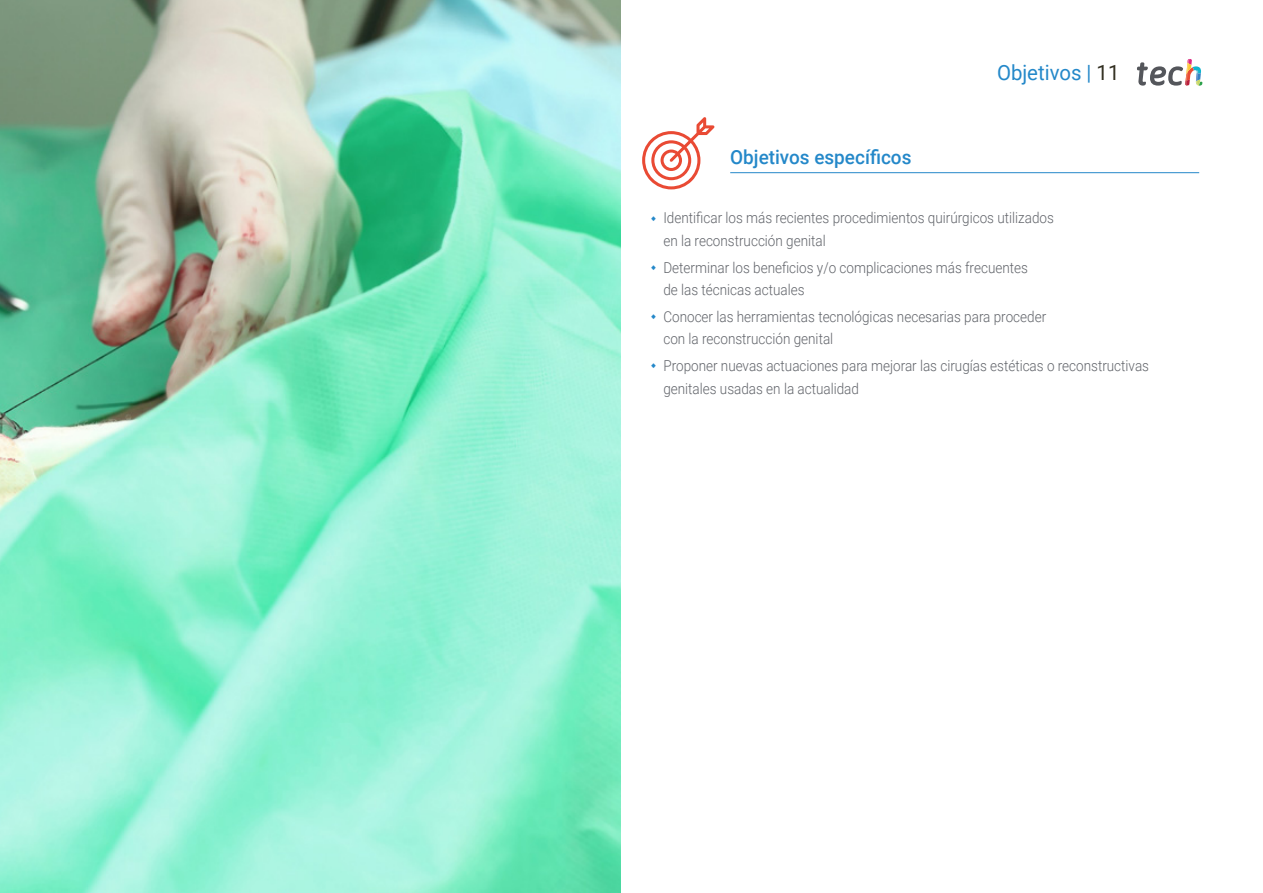
<style>
.page{position:relative;width:1263px;height:893px;background:#fff}
.page>*{position:absolute;margin:0;border:0;box-sizing:border-box;transform-origin:0 0}
.t1{font:21px "Roboto";color:#2488c9}
.t2{font:500 19.5px "Roboto";color:#2488c9}
.t3{font:300 15px/22.5px "Roboto";color:#61646a;scale:.9 1}
.s1{color:#312e20}
</style>
<div class="page">
<svg style="left:1137px;top:59px;width:65px;height:27px"></svg>
<hr style="left:730px;top:172px;width:469px;height:1px;background:#2488c9">
<svg style="left:642px;top:117px;width:72px;height:72px"></svg>
<img style="left:0;top:0;width:621px;height:893px">
<h2 class="t2" style="left:730px;top:144px;width:183px">Objetivos específicos</h2>
<h1 class="t1" style="left:997px;top:57px;width:124px">Objetivos | <span class="s1">11</span></h1>
<p class="t3" style="left:663px;top:206px;width:435px">Identificar los más recientes procedimientos quirúrgicos utilizados en la reconstrucción genital</p>
<p class="t3" style="left:663px;top:255px;width:407px">Determinar los beneficios y/o complicaciones más frecuentes de las técnicas actuales</p>
<p class="t3" style="left:663px;top:305px;width:427px">Conocer las herramientas tecnológicas necesarias para proceder con la reconstrucción genital</p>
<p class="t3" style="left:663px;top:354px;width:541px">Proponer nuevas actuaciones para mejorar las cirugías estéticas o reconstructivas genitales usadas en la actualidad</p>
</div>
